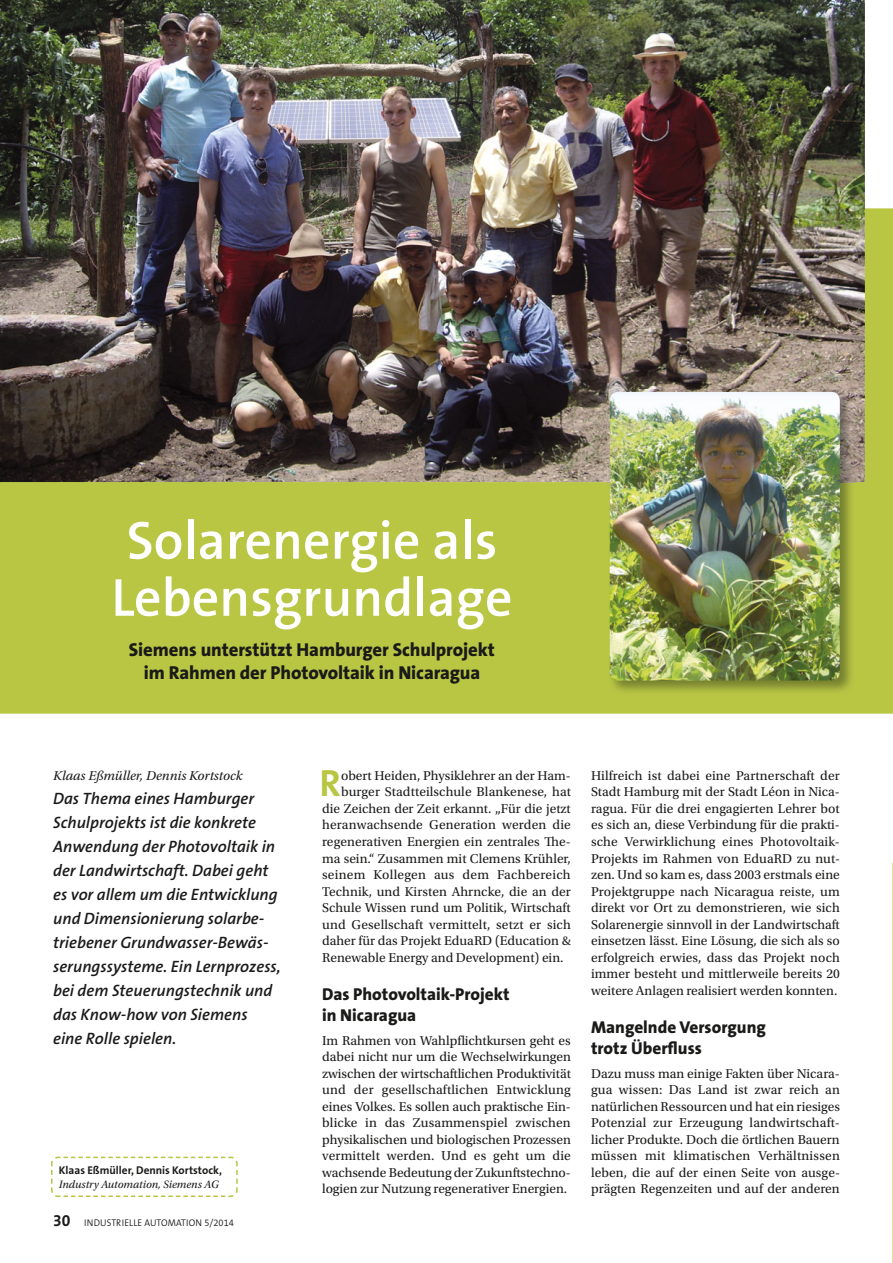
<style>
.page{position:relative;width:893px;height:1263px;background:#fff}
.page>*{position:absolute;margin:0;border:0;box-sizing:border-box;transform-origin:0 0}
.t1{font:600 54px/57px "The Sans B6";color:#fff}
.t2{font:700 37.95px "The Sans B7";color:#b8c644}
.t3{font:800 18.75px/22.5px "The Sans B8";letter-spacing:-.005em;color:#1a1a19;text-align:center}
.t4{font:800 17.25px/21px "The Sans B8";color:#1a1a19}
.t5{font:italic 600 16.5px/24px "The Sans B6";color:#1a1a19}
.t6{font:700 16.5px "The Sans B7";color:#1a1a19;scale:.95 1}
.t7{font:13.5px/16.5px "Utopia Std";color:#1a1a19;text-align:justify}
.t8{font:13.5px "Utopia Std";letter-spacing:.02em;color:#1a1a19}
.t9{font:italic 13.5px "Utopia Std";color:#1a1a19}
.t10{font:700 11.25px "The Sans B7";color:#1a1a19}
.t11{font:italic 11.25px "Utopia Std";color:#1a1a19}
.t12{font:300 9.75px "The Sans B4";letter-spacing:.01em;color:#1a1a19;scale:.95 1}
</style>
<div class="page">
<div style="left:0;top:208px;width:893px;height:506px;background:#b8c644"></div>
<img style="left:0;top:0;width:865px;height:482px">
<img style="left:608px;top:390px;width:247px;height:305px">
<img style="left:610px;top:392px;width:230px;height:288px">
<svg style="left:51px;top:1156px;width:187px;height:41px"></svg>
<h1 class="t1" style="left:111px;top:516px;width:403px">Solarenergie als<br>Lebensgrundlage</h1>
<h3 class="t3" style="left:129px;top:640px;width:367px">Siemens unterstützt Hamburger Schulprojekt im Rahmen der Photovoltaik in Nicaragua</h3>
<p class="t9" style="left:53px;top:767px;width:191px">Klaas Eßmüller, Dennis Kortstock</p>
<p class="t5" style="left:53px;top:788px;width:229px">Das Thema eines Hamburger<br>Schulprojekts ist die konkrete<br>Anwendung der Photovoltaik in der Landwirtschaft. Dabei geht es vor allem um die Entwicklung und Dimensionierung solarbe&shy;triebener Grundwasser-Bewäs&shy;serungssysteme. Ein Lernprozess, bei dem Steuerungstechnik und das Know-how von Siemens eine Rolle spielen.</p>
<p class="t10" style="left:59px;top:1166px;width:165px">Klaas Eßmüller, Dennis Kortstock,</p>
<p class="t11" style="left:59px;top:1177px;width:161px">Industry Automation, Siemens AG</p>
<p class="t6" style="left:53px;top:1214px;width:20px">30</p>
<p class="t12" style="left:84px;top:1220px;width:159px">INDUSTRIELLE AUTOMATION 5/2014</p>
<h2 class="t2" style="left:319px;top:768px;width:23px">R</h2>
<p class="t7" style="left:341px;top:768px;width:231px">obert Heiden, Physiklehrer an der Ham-</p>
<p class="t7" style="left:341px;top:785px;width:231px">burger Stadtteilschule Blankenese, hat</p>
<p class="t7" style="left:322px;top:801px;width:250px">die Zeichen der Zeit erkannt. „Für die jetzt</p>
<p class="t7" style="left:322px;top:818px;width:250px">heranwachsende Generation werden die</p>
<p class="t7" style="left:322px;top:834px;width:250px">regenerativen Energien ein zentrales The-</p>
<p class="t7" style="left:322px;top:851px;width:250px">ma sein.“ Zusammen mit Clemens Krühler,</p>
<p class="t8" style="left:322px;top:869px;width:250px">seinem Kollegen aus dem Fachbereich</p>
<p class="t7" style="left:322px;top:884px;width:250px">Technik, und Kirsten Ahrncke, die an der</p>
<p class="t7" style="left:322px;top:900px;width:250px">Schule Wissen rund um Politik, Wirtschaft</p>
<p class="t7" style="left:322px;top:917px;width:250px">und Gesellschaft vermittelt, setzt er sich</p>
<p class="t7" style="left:322px;top:933px;width:250px">daher für das Projekt EduaRD (Education &amp;</p>
<p class="t7" style="left:322px;top:950px;width:243px">Renewable Energy and Development) ein.</p>
<p class="t4" style="left:322px;top:985px;width:189px">Das Photovoltaik-Projekt in Nicaragua</p>
<p class="t7" style="left:322px;top:1033px;width:250px">Im Rahmen von Wahlpflichtkursen geht es dabei nicht nur um die Wechselwirkungen zwischen der wirtschaftlichen Produktivität und der gesellschaftlichen Entwicklung eines Volkes. Es sollen auch praktische Ein&shy;blicke in das Zusammenspiel zwischen physikalischen und biologischen Prozessen vermittelt werden. Und es geht um die wachsende Bedeutung der Zukunftstechno&shy;logien zur Nutzung regenerativer Energien.</p>
<p class="t7" style="left:591px;top:768px;width:250px">Hilfreich ist dabei eine Partnerschaft der Stadt Hamburg mit der Stadt Léon in Nica&shy;ragua. Für die drei engagierten Lehrer bot es sich an, diese Verbindung für die prakti&shy;sche Verwirklichung eines Photovoltaik-Projekts im Rahmen von EduaRD zu nut&shy;zen. Und so kam es, dass 2003 erstmals eine Projektgruppe nach Nicaragua reiste, um direkt vor Ort zu demonstrieren, wie sich Solarenergie sinnvoll in der Landwirtschaft einsetzen lässt. Eine Lösung, die sich als so erfolgreich erwies, dass das Projekt noch immer besteht und mittlerweile bereits 20 weitere Anlagen realisiert werden konnten.</p>
<p class="t4" style="left:591px;top:1018px;width:176px">Mangelnde Versorgung trotz Überfluss</p>
<p class="t7" style="left:591px;top:1066px;width:250px">Dazu muss man einige Fakten über Nicara&shy;gua wissen: Das Land ist zwar reich an natürlichen Ressourcen und hat ein riesiges Potenzial zur Erzeugung landwirtschaft&shy;licher Produkte. Doch die örtlichen Bauern müssen mit klimatischen Verhältnissen leben, die auf der einen Seite von ausge&shy;prägten Regenzeiten und auf der anderen</p>
</div>
